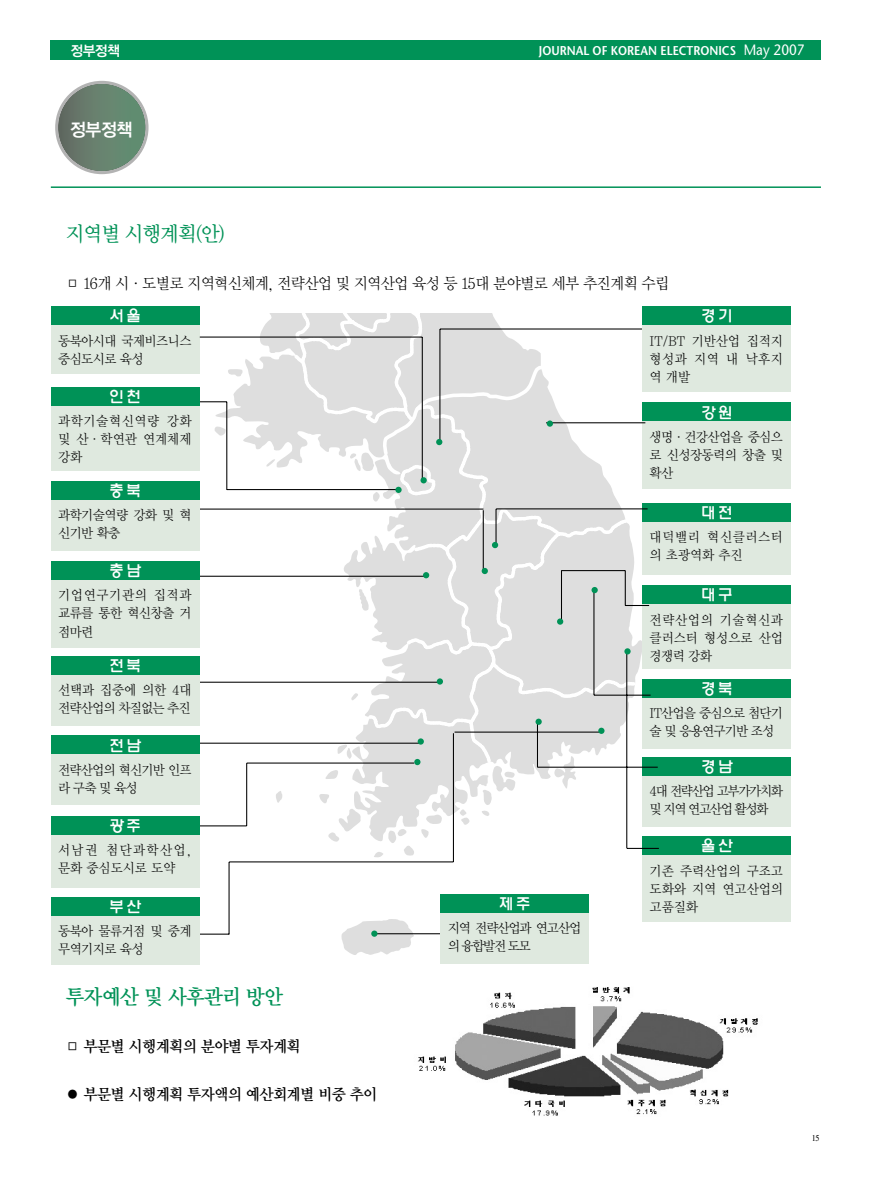
<style>
.page{position:relative;width:872px;height:1190px;background:#fff}
.page>*{position:absolute;margin:0;border:0;box-sizing:border-box;transform-origin:0 0}
.t1{font:21px "Y Mj O14";letter-spacing:-.095em;color:#009257;scale:.95 1}
.t2{font:21px "Y Mj O13";letter-spacing:-.11em;color:#009257;scale:.95 1}
.t3{font:18px "YGO14";color:#fff;scale:.95 1}
.t4{font:15.75px "Y Mj O12";letter-spacing:-.095em;color:#000;scale:.95 1}
.t5{font:15.75px "Y Mj O14";letter-spacing:-.095em;color:#000;scale:.95 1}
.t6{font:500 15.75px "HY Wul Nun";letter-spacing:.145em;color:#fff;scale:.95 1}
.t7{font:14.25px "YGO14";color:#fff;scale:.95 1}
.t8{font:13.5px/18px "Y Mj O12";letter-spacing:-.095em;color:#000;text-align:justify;scale:.95 1}
.t9{font:13.5px/18px "Y Mj O12";letter-spacing:-.115em;color:#000;scale:.95 1}
.t10{font:13.5px/18px "Y Mj O12";letter-spacing:-.155em;color:#000;scale:.95 1}
.t11{font:13.5px/18px "Y Mj O12";letter-spacing:.05em;color:#000;scale:.95 1}
.t12{font:13.5px/18px "Y Mj O12";letter-spacing:-.14em;color:#000;scale:.95 1}
.t13{font:13.5px/18px "Y Mj O12";letter-spacing:-.01em;color:#000;scale:.95 1}
.t14{font:600 12.75px "Stone Sans";color:#fff;scale:.9 1}
.t15{font:9px "Times";color:#000;scale:.9 1}
.s1{font-weight:400;font-size:15px}
</style>
<div class="page">
<svg style="left:374px;top:841px;width:40px;height:17px"></svg>
<svg style="left:204px;top:313px;width:450px;height:528px"></svg>
<svg style="left:292px;top:313px;width:197px;height:243px"></svg>
<svg style="left:366px;top:510px;width:272px;height:256px;background:#e1e1e1"></svg>
<div style="left:51px;top:40px;width:769px;height:20px;background:#009257"></div>
<hr style="left:51px;top:186px;width:769px;height:2px;background:#009257">
<img style="left:58px;top:84px;width:87px;height:87px;border-radius:50%">
<div style="left:55px;top:81px;width:93px;height:93px;border:3px solid #b3b3b3;border-radius:50%"></div>
<img style="left:417px;top:987px;width:341px;height:129px">
<div style="left:51px;top:306px;width:149px;height:68px;background:#dfe9df"></div>
<div style="left:51px;top:306px;width:149px;height:19px;background:#009257"></div>
<div style="left:642px;top:402px;width:149px;height:87px;background:#dfe9df"></div>
<div style="left:642px;top:402px;width:149px;height:19px;background:#009257"></div>
<div style="left:642px;top:679px;width:149px;height:69px;background:#dfe9df"></div>
<div style="left:642px;top:679px;width:149px;height:18px;background:#009257"></div>
<div style="left:642px;top:757px;width:149px;height:69px;background:#dfe9df"></div>
<div style="left:642px;top:757px;width:149px;height:18px;background:#009257"></div>
<div style="left:642px;top:585px;width:149px;height:83px;background:#dfe9df"></div>
<div style="left:642px;top:585px;width:149px;height:19px;background:#009257"></div>
<div style="left:642px;top:503px;width:149px;height:71px;background:#dfe9df"></div>
<div style="left:642px;top:503px;width:149px;height:19px;background:#009257"></div>
<div style="left:642px;top:836px;width:149px;height:85px;background:#dfe9df"></div>
<div style="left:642px;top:836px;width:149px;height:19px;background:#009257"></div>
<hr style="left:200px;top:336px;width:222px;height:1px;background:#000">
<hr style="left:227px;top:489px;width:171px;height:1px;background:#000">
<hr style="left:226px;top:402px;width:1px;height:88px;background:#000">
<hr style="left:189px;top:401px;width:38px;height:1px;background:#000">
<hr style="left:482px;top:510px;width:2px;height:61px;background:#000">
<hr style="left:188px;top:508px;width:295px;height:1px;background:#000">
<hr style="left:247px;top:762px;width:167px;height:1px;background:#000">
<hr style="left:188px;top:742px;width:234px;height:1px;background:#000">
<hr style="left:193px;top:681px;width:248px;height:1px;background:#000">
<hr style="left:187px;top:575px;width:240px;height:2px;background:#000">
<hr style="left:246px;top:763px;width:1px;height:63px;background:#000">
<hr style="left:193px;top:825px;width:54px;height:1px;background:#000">
<hr style="left:422px;top:337px;width:1px;height:142px;background:#000">
<hr style="left:439px;top:329px;width:1px;height:114px;background:#000">
<hr style="left:440px;top:328px;width:209px;height:1px;background:#000">
<hr style="left:546px;top:422px;width:99px;height:1px;background:#000">
<hr style="left:496px;top:508px;width:151px;height:1px;background:#000">
<hr style="left:561px;top:570px;width:1px;height:52px;background:#000">
<hr style="left:561px;top:570px;width:64px;height:1px;background:#000">
<hr style="left:624px;top:570px;width:1px;height:35px;background:#000">
<hr style="left:593px;top:590px;width:1px;height:105px;background:#000">
<hr style="left:626px;top:652px;width:1px;height:196px;background:#000">
<hr style="left:627px;top:848px;width:31px;height:1px;background:#000">
<hr style="left:594px;top:694px;width:56px;height:1px;background:#000">
<hr style="left:537px;top:766px;width:120px;height:1px;background:#000">
<hr style="left:537px;top:721px;width:1px;height:46px;background:#000">
<hr style="left:454px;top:731px;width:146px;height:1px;background:#000">
<hr style="left:372px;top:933px;width:93px;height:1px;background:#000">
<hr style="left:453px;top:733px;width:1px;height:129px;background:#000">
<hr style="left:229px;top:861px;width:224px;height:1px;background:#000">
<hr style="left:228px;top:862px;width:1px;height:72px;background:#000">
<hr style="left:187px;top:933px;width:42px;height:1px;background:#000">
<svg style="left:625px;top:605px;width:24px;height:1px"></svg>
<hr style="left:495px;top:509px;width:1px;height:38px;background:#000">
<div style="left:642px;top:306px;width:149px;height:85px;background:#dfe9df"></div>
<div style="left:642px;top:306px;width:149px;height:19px;background:#009257"></div>
<div style="left:51px;top:387px;width:149px;height:83px;background:#dfe9df"></div>
<div style="left:51px;top:387px;width:149px;height:19px;background:#009257"></div>
<div style="left:51px;top:561px;width:149px;height:86px;background:#dfe9df"></div>
<div style="left:51px;top:561px;width:149px;height:19px;background:#009257"></div>
<div style="left:51px;top:816px;width:149px;height:71px;background:#dfe9df"></div>
<div style="left:51px;top:816px;width:149px;height:18px;background:#009257"></div>
<div style="left:51px;top:656px;width:149px;height:69px;background:#dfe9df"></div>
<div style="left:51px;top:656px;width:149px;height:18px;background:#009257"></div>
<div style="left:51px;top:735px;width:149px;height:70px;background:#dfe9df"></div>
<div style="left:51px;top:735px;width:149px;height:19px;background:#009257"></div>
<div style="left:51px;top:481px;width:149px;height:69px;background:#dfe9df"></div>
<div style="left:51px;top:481px;width:149px;height:19px;background:#009257"></div>
<div style="left:51px;top:897px;width:149px;height:67px;background:#dfe9df"></div>
<div style="left:51px;top:897px;width:149px;height:18px;background:#009257"></div>
<div style="left:440px;top:894px;width:149px;height:69px;background:#dfe9df"></div>
<div style="left:440px;top:894px;width:149px;height:18px;background:#009257"></div>
<div style="left:546px;top:420px;width:7px;height:7px;background:#009257;border-radius:50%"></div>
<svg style="left:382px;top:364px;width:162px;height:93px;background:#ddd"></svg>
<div style="left:420px;top:477px;width:7px;height:6px;background:#009257;border-radius:50%"></div>
<svg style="left:395px;top:487px;width:6px;height:6px"></svg>
<svg style="left:423px;top:572px;width:6px;height:6px"></svg>
<div style="left:481px;top:568px;width:7px;height:6px;background:#009257;border-radius:50%"></div>
<svg style="left:492px;top:542px;width:6px;height:6px"></svg>
<svg style="left:591px;top:587px;width:6px;height:6px"></svg>
<svg style="left:557px;top:618px;width:6px;height:6px"></svg>
<svg style="left:624px;top:648px;width:6px;height:6px"></svg>
<div style="left:598px;top:727px;width:6px;height:7px;background:#009257;border-radius:50%"></div>
<div style="left:535px;top:718px;width:6px;height:7px;background:#009257;border-radius:50%"></div>
<svg style="left:437px;top:678px;width:6px;height:6px"></svg>
<div style="left:417px;top:738px;width:7px;height:6px;background:#009257;border-radius:50%"></div>
<svg style="left:414px;top:759px;width:6px;height:6px"></svg>
<svg style="left:341px;top:919px;width:74px;height:36px"></svg>
<p class="t7" style="left:70px;top:44px;width:54px">정부정책</p>
<h2 class="t3" style="left:70px;top:121px;width:68px">정부정책</h2>
<p class="t14" style="left:539px;top:46px;width:297px">JOURNAL OF KOREAN ELECTRONICS <span class="s1">May 2007</span></p>
<h1 class="t2" style="left:65px;top:224px;width:171px">지역별 시행계획(안)</h1>
<p class="t4" style="left:65px;top:276px;width:638px">□ 16개 시·도별로 지역혁신체계, 전략산업 및 지역산업 육성 등 15대 분야별로 세부 추진계획 수립</p>
<p class="t6" style="left:109px;top:309px;width:35px">서울</p>
<p class="t8" style="left:58px;top:332px;width:143px">동북아시대 국제비즈니스 중심도시로 육성</p>
<p class="t6" style="left:109px;top:390px;width:35px">인천</p>
<p class="t8" style="left:58px;top:413px;width:143px">과학기술혁신역량 강화 및 산·학연관 연계체제 강화</p>
<p class="t6" style="left:109px;top:484px;width:35px">충북</p>
<p class="t8" style="left:58px;top:507px;width:143px">과학기술역량 강화 및 혁 신기반 확충</p>
<p class="t6" style="left:109px;top:564px;width:35px">충남</p>
<p class="t8" style="left:58px;top:587px;width:143px">기업연구기관의 집적과 교류를 통한 혁신창출 거 점마련</p>
<p class="t6" style="left:109px;top:659px;width:35px">전북</p>
<p class="t9" style="left:58px;top:682px;width:143px">선택과 집중에 의한 4대 전략산업의 차질없는 추진</p>
<p class="t6" style="left:109px;top:738px;width:35px">전남</p>
<p class="t9" style="left:58px;top:761px;width:143px">전략산업의 혁신기반 인프 라구축및육성</p>
<p class="t6" style="left:109px;top:819px;width:35px">광주</p>
<p class="t11" style="left:58px;top:842px;width:143px">서남권 첨단과학산업, 문화 중심도시로 도약</p>
<p class="t6" style="left:109px;top:900px;width:35px">부산</p>
<p class="t8" style="left:58px;top:923px;width:143px">동북아 물류거점 및 중계 무역기지로 육성</p>
<h1 class="t1" style="left:65px;top:987px;width:231px">투자예산 및 사후관리 방안</h1>
<p class="t5" style="left:65px;top:1039px;width:250px">□ 부문별 시행계획의 분야별 투자계획</p>
<p class="t5" style="left:65px;top:1087px;width:331px">● 부문별 시행계획 투자액의 예산회계별 비중 추이</p>
<p class="t6" style="left:498px;top:897px;width:35px">제주</p>
<p class="t12" style="left:447px;top:920px;width:143px">지역 전략산업과 연고산업 의 융합발전 도모</p>
<p class="t6" style="left:700px;top:309px;width:35px">경기</p>
<p class="t8" style="left:649px;top:332px;width:143px">IT/BT 기반산업 집적지 형성과 지역 내 낙후지 역 개발</p>
<p class="t6" style="left:700px;top:406px;width:35px">강원</p>
<p class="t8" style="left:649px;top:428px;width:143px">생명·건강산업을 중심으 로 신성장동력의 창출 및 확산</p>
<p class="t6" style="left:700px;top:506px;width:35px">대전</p>
<p class="t13" style="left:649px;top:529px;width:143px">대덕밸리 혁신클러스터 의 초광역화 추진</p>
<p class="t6" style="left:700px;top:588px;width:35px">대구</p>
<p class="t8" style="left:649px;top:611px;width:143px">전략산업의 기술혁신과 클러스터 형성으로 산업 경쟁력 강화</p>
<p class="t6" style="left:700px;top:682px;width:35px">경북</p>
<p class="t9" style="left:649px;top:705px;width:143px">IT산업을 중심으로 첨단기 술 및 응용연구기반 조성</p>
<p class="t6" style="left:700px;top:760px;width:35px">경남</p>
<p class="t10" style="left:649px;top:783px;width:143px">4대 전략산업 고부가가치화 및 지역 연고산업 활성화</p>
<p class="t6" style="left:700px;top:839px;width:35px">울산</p>
<p class="t8" style="left:649px;top:862px;width:143px">기존 주력산업의 구조고 도화와 지역 연고산업의 고품질화</p>
<p class="t15" style="left:811px;top:1134px;width:10px">15</p>
</div>
